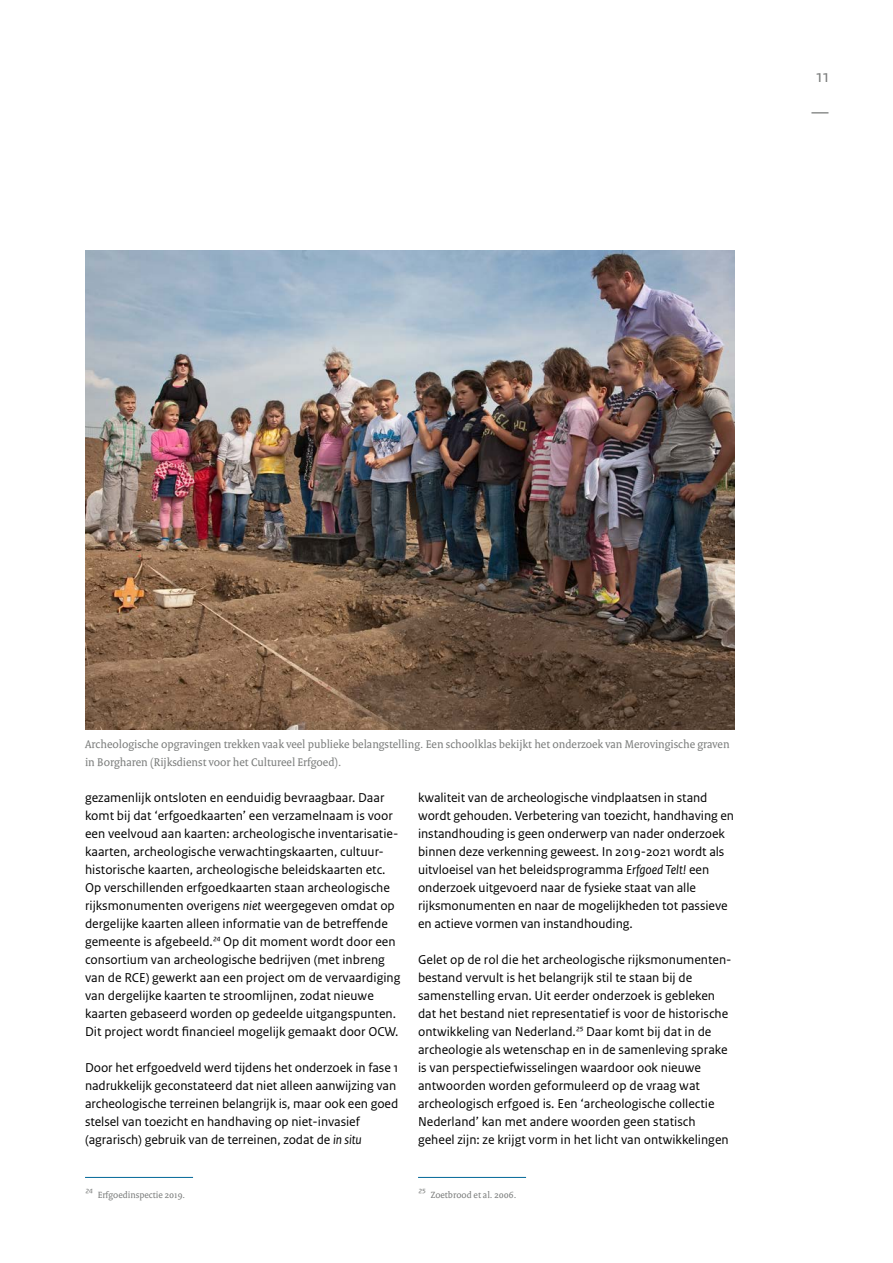
<style>
.page{position:relative;width:893px;height:1263px;background:#fff}
.page>*{position:absolute;margin:0;border:0;box-sizing:border-box;transform-origin:0 0}
.t1{font:18px/36px "Rijksoverheid Sans Text";color:#7b7d7c}
._05_BROODTEKST{font:13.5px/18px "Rijksoverheid Sans Text";color:#000}
._10_BIJSCHRIFT{font:12px/18px "Rijksoverheid Serif";color:#7b7d7c}
._09_VOETNOOT{font:9.75px "Rijksoverheid Serif";color:#7b7d7c}
.s1{font-style:italic}
.s2{font-style:italic;font-size:10.5px}
</style>
<div class="page">
<hr style="left:85px;top:1177px;width:108px;height:1px;background:#006797">
<hr style="left:418px;top:1177px;width:108px;height:1px;background:#006797">
<img style="left:85px;top:251px;width:649px;height:479px">
<h1 class="t1" style="left:811px;top:58px;width:20px">11 —</h1>
<p class="_10_BIJSCHRIFT" style="left:85px;top:735px;width:646px">Archeologische opgravingen trekken vaak veel publieke belangstelling. Een schoolklas bekijkt het onderzoek van Merovingische graven in Borgharen (Rijksdienst voor het Cultureel Erfgoed).</p>
<p class="_05_BROODTEKST" style="left:85px;top:789px;width:317px">gezamenlijk ontsloten en eenduidig bevraagbaar. Daar komt bij dat ‘erfgoedkaarten’ een verzamelnaam is voor een veelvoud aan kaarten: archeologische inventarisatie&shy;kaarten, archeologische verwachtingskaarten, cultuur&shy;historische kaarten, archeologische beleidskaarten etc.<br>Op verschillenden erfgoedkaarten staan archeologische rijksmonumenten overigens <span class="s1">niet</span> weergegeven omdat op dergelijke kaarten alleen informatie van de betreffende gemeente is afgebeeld.<span class="s2">24</span> Op dit moment wordt door een consortium van archeologische bedrijven (met inbreng van de RCE) gewerkt aan een project om de vervaardiging van dergelijke kaarten te stroomlijnen, zodat nieuwe kaarten gebaseerd worden op gedeelde uitgangspunten.<br>Dit project wordt financieel mogelijk gemaakt door OCW.</p>
<p class="_05_BROODTEKST" style="left:85px;top:1059px;width:315px">Door het erfgoedveld werd tijdens het onderzoek in fase 1 nadrukkelijk geconstateerd dat niet alleen aanwijzing van archeologische terreinen belangrijk is, maar ook een goed stelsel van toezicht en handhaving op niet-invasief (agrarisch) gebruik van de terreinen, zodat de <span class="s1">in situ</span></p>
<p class="_09_VOETNOOT" style="left:85px;top:1189px;width:102px"><sup>24</sup> Erfgoedinspectie 2019.</p>
<p class="_05_BROODTEKST" style="left:418px;top:789px;width:317px">kwaliteit van de archeologische vindplaatsen in stand wordt gehouden. Verbetering van toezicht, handhaving en instandhouding is geen onderwerp van nader onderzoek binnen deze verkenning geweest. In 2019-2021 wordt als uitvloeisel van het beleidsprogramma <span class="s1">Erfgoed Telt!</span> een onderzoek uitgevoerd naar de fysieke staat van alle rijksmonumenten en naar de mogelijkheden tot passieve en actieve vormen van instandhouding.</p>
<p class="_05_BROODTEKST" style="left:418px;top:951px;width:315px">Gelet op de rol die het archeologische rijksmonumenten&shy;bestand vervult is het belangrijk stil te staan bij de samenstelling ervan. Uit eerder onderzoek is gebleken dat het bestand niet representatief is voor de historische ontwikkeling van Nederland.<span class="s2">25</span> Daar komt bij dat in de archeologie als wetenschap en in de samenleving sprake is van perspectiefwisselingen waardoor ook nieuwe antwoorden worden geformuleerd op de vraag wat archeologisch erfgoed is. Een ‘archeologische collectie Nederland’ kan met andere woorden geen statisch geheel zijn: ze krijgt vorm in het licht van ontwikkelingen</p>
<p class="_09_VOETNOOT" style="left:418px;top:1189px;width:100px"><sup>25</sup> Zoetbrood et al. 2006.</p>
</div>
